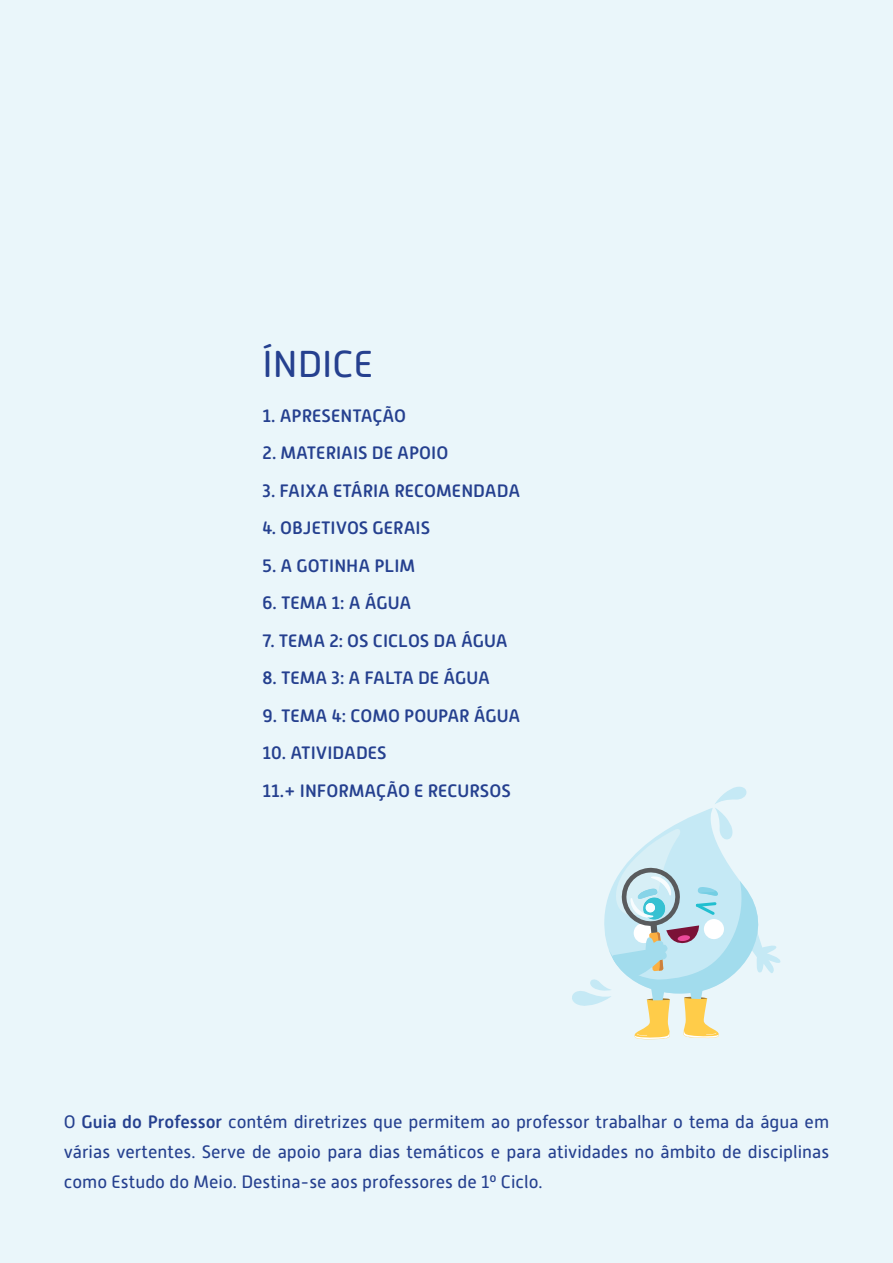
<style>
.page{position:relative;width:893px;height:1263px;background:#eaf6fa}
.page>*{position:absolute;margin:0;border:0;box-sizing:border-box;transform-origin:0 0}
.t1{font:37.5px "Alwyn New Rounded";color:#25408f}
.t2{font:18px/30px "Alwyn New Rounded";color:#25408f;text-align:justify}
.t3{font:500 18px/37.5px "Alwyn New Rounded";color:#25408f}
.s1{font-weight:500}
</style>
<div class="page">
<svg style="left:572px;top:786px;width:209px;height:253px"></svg>
<h1 class="t1" style="left:263px;top:343px;width:112px">ÍNDICE</h1>
<p class="t3" style="left:263px;top:397px;width:145px">1. APRESENTAÇÃO</p>
<p class="t3" style="left:263px;top:434px;width:187px">2. MATERIAIS DE APOIO</p>
<p class="t3" style="left:263px;top:472px;width:259px">3. FAIXA ETÁRIA RECOMENDADA</p>
<p class="t3" style="left:263px;top:509px;width:169px">4. OBJETIVOS GERAIS</p>
<p class="t3" style="left:263px;top:547px;width:154px">5. A GOTINHA PLIM</p>
<p class="t3" style="left:263px;top:584px;width:150px">6. TEMA 1: A ÁGUA</p>
<p class="t3" style="left:263px;top:622px;width:247px">7. TEMA 2: OS CICLOS DA ÁGUA</p>
<p class="t3" style="left:263px;top:659px;width:229px">8. TEMA 3: A FALTA DE ÁGUA</p>
<p class="t3" style="left:263px;top:697px;width:259px">9. TEMA 4: COMO POUPAR ÁGUA</p>
<p class="t3" style="left:263px;top:734px;width:250px">10. ATIVIDADES<br>11.+ INFORMAÇÃO E RECURSOS</p>
<p class="t2" style="left:64px;top:1107px;width:767px">O <span class="s1">Guia do Professor</span> contém diretrizes que permitem ao professor trabalhar o tema da água em várias vertentes. Serve de apoio para dias temáticos e para atividades no âmbito de disciplinas como Estudo do Meio. Destina-se aos professores de 1º Ciclo.</p>
</div>
